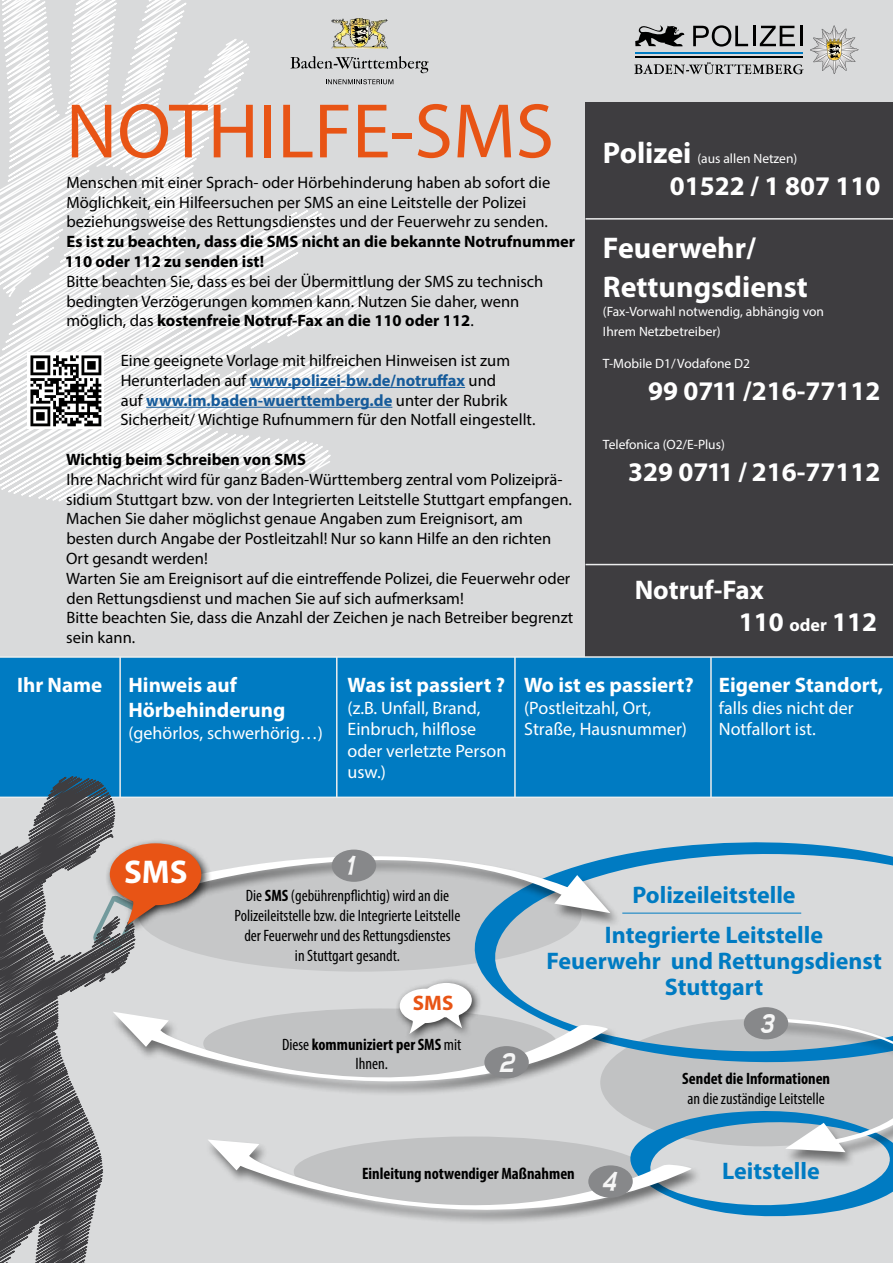
<style>
.page{position:relative;width:893px;height:1263px;background:#d9dadb}
.page>*{position:absolute;margin:0;border:0;box-sizing:border-box;transform-origin:0 0}
.t1{font:78px "Myriad Pro";color:#e85415}
.t2{font:700 33px "Myriad Pro";color:#fff}
.t3{font:700 30px/39px "Myriad Pro";color:#fff}
.t4{font:700 27px/32.4px "Myriad Pro";color:#fff}
.t5{font:italic 700 27px "Teen";color:#f6f6f6}
.t6{font:700 24px/40.8px "Myriad Pro";color:#007bc2;text-align:center}
.t7{font:700 21px/25.2px "Myriad Pro";color:#fff}
.t8{font:700 21px "Myriad Pro";color:#e85415}
.t9{font:18px/21.6px "Myriad Pro";color:#fff}
.t10{font:16.5px/19.8px "Myriad Pro";color:#000}
.t11{font:condensed 16.5px/19.8px "Myriad Pro";color:#000;text-align:center}
.t12{font:700 16.5px/19.8px "Myriad Pro";color:#000}
.t13{font:700 condensed 16.5px/19.8px "Myriad Pro";color:#000;text-align:center}
.t14{font:13.5px/19.2px "Myriad Pro";color:#fff}
.s1{font-weight:700}
.s2{font-weight:700;color:#165b9a}
.s3{font-size:18px}
.s4{font-weight:400}
</style>
<div class="page">
<div style="left:585px;top:102px;width:308px;height:555px;background:#3e3d40"></div>
<svg style="left:0;top:0;width:394px;height:503px"></svg>
<img style="left:332px;top:18px;width:58px;height:31px">
<svg style="left:291px;top:56px;width:138px;height:17px"></svg>
<svg style="left:326px;top:79px;width:67px;height:5px"></svg>
<svg style="left:634px;top:25px;width:225px;height:50px"></svg>
<div style="left:0;top:656px;width:893px;height:142px;background:#007bc2"></div>
<hr style="left:250px;top:387px;width:215px;height:1px;background:#165b9a">
<hr style="left:146px;top:407px;width:246px;height:1px;background:#165b9a">
<hr style="left:119px;top:657px;width:2px;height:140px;background:#eceded">
<hr style="left:336px;top:657px;width:2px;height:140px;background:#eceded">
<hr style="left:514px;top:657px;width:2px;height:140px;background:#eceded">
<hr style="left:710px;top:657px;width:2px;height:140px;background:#eceded">
<div style="left:138px;top:858px;width:444px;height:114px;background:#c6c7c8;border-radius:50%"></div>
<svg style="left:475px;top:842px;width:418px;height:141px"></svg>
<div style="left:205px;top:1139px;width:498px;height:86px;background:#000;opacity:.5"></div>
<hr style="left:585px;top:218px;width:308px;height:2px;background:#eceded">
<hr style="left:585px;top:564px;width:308px;height:1px;background:#eceded">
<div style="left:121px;top:855px;width:500px;height:73px;background:#000;opacity:.5"></div>
<div style="left:395px;top:978px;width:87px;height:66px;background:#000;opacity:.75"></div>
<svg style="left:171px;top:983px;width:722px;height:236px"></svg>
<svg style="left:0;top:744px;width:171px;height:519px"></svg>
<div style="left:105px;top:838px;width:107px;height:97px;background:#000;opacity:.75"></div>
<svg style="left:92px;top:843px;width:518px;height:109px"></svg>
<hr style="left:622px;top:913px;width:179px;height:1px;background:#007bc2">
<div style="left:28px;top:353px;width:76px;height:76px;background:linear-gradient(to right,#fff,#fff)"></div>
<svg style="left:30px;top:355px;width:71px;height:71px;background:#757575"></svg>
<h1 class="t1" style="left:66px;top:83px;width:490px">NOTHILFE-SMS</h1>
<p class="t10" style="left:66px;top:172px;width:485px">Menschen mit einer Sprach- oder Hörbehinderung haben ab sofort die<br>Möglichkeit, ein Hilfeersuchen per SMS an eine Leitstelle der Polizei beziehungsweise des Rettungsdienstes und der Feuerwehr zu senden.</p>
<p class="t12" style="left:65px;top:231px;width:512px">Es ist zu beachten, dass die SMS nicht an die bekannte Notrufnummer<br>110 oder 112 zu senden ist!</p>
<p class="t10" style="left:66px;top:271px;width:478px">Bitte beachten Sie, dass es bei der Übermittlung der SMS zu technisch bedingten Verzögerungen kommen kann. Nutzen Sie daher, wenn möglich, das <span class="s1">kostenfreie Notruf-Fax an die 110 oder 112</span>.</p>
<p class="t10" style="left:121px;top:350px;width:416px">Eine geeignete Vorlage mit hilfreichen Hinweisen ist zum Herunterladen auf <span class="s2">www.polizei-bw.de/notruffax</span> und<br>auf <span class="s2">www.im.baden-wuerttemberg.de</span> unter der Rubrik Sicherheit/ Wichtige Rufnummern für den Notfall eingestellt.</p>
<p class="t12" style="left:66px;top:449px;width:241px">Wichtig beim Schreiben von SMS</p>
<p class="t10" style="left:66px;top:469px;width:509px">Ihre Nachricht wird für ganz Baden-Württemberg zentral vom Polizeiprä&shy;sidium Stuttgart bzw. von der Integrierten Leitstelle Stuttgart empfangen.<br>Machen Sie daher möglichst genaue Angaben zum Ereignisort, am besten durch Angabe der Postleitzahl! Nur so kann Hilfe an den richten Ort gesandt werden!<br>Warten Sie am Ereignisort auf die eintreffende Polizei, die Feuerwehr oder den Rettungsdienst und machen Sie auf sich aufmerksam!<br>Bitte beachten Sie, dass die Anzahl der Zeichen je nach Betreiber begrenzt sein kann.</p>
<p class="t7" style="left:128px;top:671px;width:158px;text-indent:-111px">Ihr Name Hinweis auf<br>Hörbehinderung</p>
<p class="t9" style="left:128px;top:721px;width:196px">(gehörlos, schwerhörig…)</p>
<h3 class="t3" style="left:603px;top:132px;width:90px">Polizei</h3>
<p class="t14" style="left:697px;top:148px;width:101px">(aus allen Netzen)</p>
<h3 class="t4" style="left:670px;top:169px;width:212px">01522 / 1 807 110</h3>
<h3 class="t3" style="left:603px;top:228px;width:206px">Feuerwehr/<br>Rettungsdienst</h3>
<p class="t14" style="left:603px;top:302px;width:222px">(Fax-Vorwahl notwendig, abhängig von<br>Ihrem Netzbetreiber)</p>
<p class="t14" style="left:603px;top:354px;width:149px">T-Mobile D1/ Vodafone D2</p>
<h3 class="t4" style="left:648px;top:374px;width:234px">99 0711 /216-77112</h3>
<p class="t14" style="left:603px;top:435px;width:123px">Telefonica (O2/E-Plus)</p>
<h3 class="t4" style="left:628px;top:455px;width:254px">329 0711 / 216-77112</h3>
<h3 class="t4" style="left:739px;top:572px;width:140px;text-indent:-104px">Notruf-Fax<br>110 <span class="s3">oder</span> 112</h3>
<p class="t7" style="left:719px;top:671px;width:166px">Eigener Standort,</p>
<p class="t9" style="left:719px;top:696px;width:136px">falls dies nicht der<br>Notfallort ist.</p>
<p class="t7" style="left:348px;top:671px;width:159px">Was ist passiert ?</p>
<p class="t9" style="left:348px;top:696px;width:160px">(z.B. Unfall, Brand,<br>Einbruch, hilflose oder verletzte Person usw.)</p>
<p class="t7" style="left:524px;top:671px;width:171px">Wo ist es passiert?</p>
<p class="t9" style="left:524px;top:696px;width:164px">(Postleitzahl, Ort,<br>Straße, Hausnummer)</p>
<h2 class="t2" style="left:124px;top:851px;width:65px">SMS</h2>
<h3 class="t5" style="left:345px;top:850px;width:9px">1</h3>
<p class="t11" style="left:235px;top:886px;width:227px">Die <span class="s1">SMS</span> (gebührenpflichtig) wird an die Polizeileitstelle bzw. die Integrierte Leitstelle der Feuerwehr und des Rettungsdienstes<br>in Stuttgart gesandt.</p>
<p class="t8" style="left:413px;top:989px;width:42px">SMS</p>
<p class="t13" style="left:282px;top:1034px;width:181px"><span class="s4">Diese</span> kommuniziert per SMS <span class="s4">mit<br>Ihnen.</span></p>
<h3 class="t5" style="left:498px;top:1047px;width:17px">2</h3>
<h3 class="t6" style="left:605px;top:873px;width:220px">Polizeileitstelle<br>Integrierte Leitstelle</h3>
<h3 class="t6" style="left:546px;top:947px;width:337px;line-height:25.8px">Feuerwehr und Rettungsdienst<br>Stuttgart</h3>
<h3 class="t5" style="left:759px;top:1008px;width:15px">3</h3>
<p class="t13" style="left:682px;top:1068px;width:149px">Sendet die Informationen</p>
<p class="t11" style="left:687px;top:1088px;width:139px">an die zuständige Leitstelle</p>
<p class="t13" style="left:362px;top:1163px;width:214px">Einleitung notwendiger Maßnahmen</p>
<h3 class="t5" style="left:602px;top:1166px;width:16px">4</h3>
<h3 class="t6" style="left:722px;top:1150px;width:99px">Leitstelle</h3>
</div>
